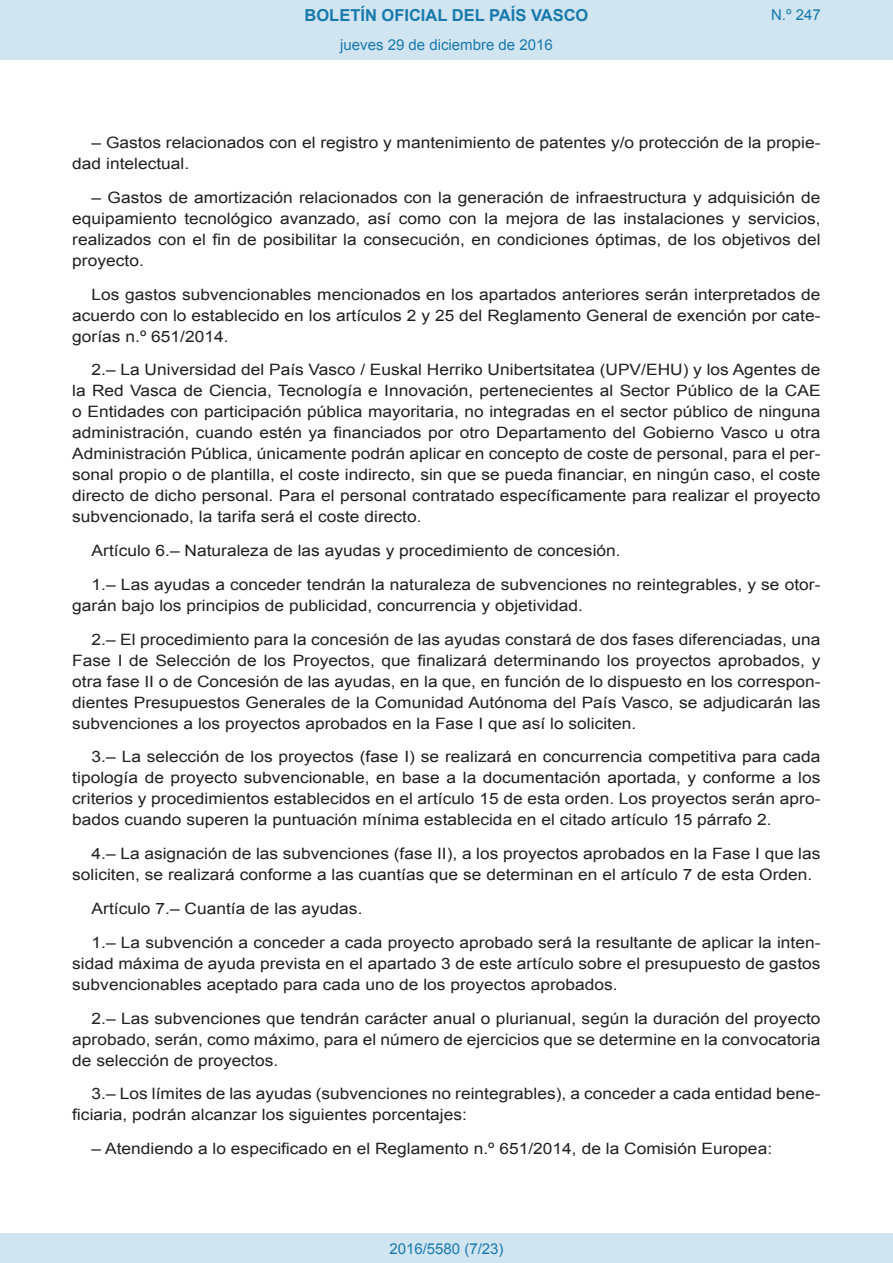
<style>
.page{position:relative;width:893px;height:1263px;background:#fff}
.page>*{position:absolute;margin:0;border:0;box-sizing:border-box;transform-origin:0 0}
.t1{font:700 16.5px "Arial";color:#1879ad}
.BOPVDetalle{font:15.6px/21px "Arial";color:#231f20;text-align:justify;scale:1.11 1}
.Paginacion_Centro{font:15px "Arial";color:#1879ad}
</style>
<div class="page">
<div style="left:0;top:0;width:893px;height:60px;background:#d0e5f0"></div>
<div style="left:0;top:1233px;width:893px;height:30px;background:#d0e5f0"></div>
<p class="t1" style="left:305px;top:4px;width:285px">BOLETÍN OFICIAL DEL PAÍS VASCO</p>
<p class="Paginacion_Centro" style="left:340px;top:35px;width:214px">jueves 29 de diciembre de 2016</p>
<p class="Paginacion_Centro" style="left:771px;top:5px;width:51px">N.º 247</p>
<p class="BOPVDetalle" style="left:72px;top:132px;width:676px;text-indent:19px">– Gastos relacionados con el registro y mantenimiento de patentes y/o protección de la propie&shy;dad intelectual.</p>
<p class="BOPVDetalle" style="left:72px;top:187px;width:676px;text-indent:19px">– Gastos de amortización relacionados con la generación de infraestructura y adquisición de equipamiento tecnológico avanzado, así como con la mejora de las instalaciones y servicios, realizados con el fin de posibilitar la consecución, en condiciones óptimas, de los objetivos del proyecto.</p>
<p class="BOPVDetalle" style="left:72px;top:284px;width:676px;text-indent:19px">Los gastos subvencionables mencionados en los apartados anteriores serán interpretados de acuerdo con lo establecido en los artículos 2 y 25 del Reglamento General de exención por cate&shy;gorías n.º 651/2014.</p>
<p class="BOPVDetalle" style="left:72px;top:360px;width:676px;text-indent:19px">2.– La Universidad del País Vasco / Euskal Herriko Unibertsitatea (UPV/EHU) y los Agentes de la Red Vasca de Ciencia, Tecnología e Innovación, pertenecientes al Sector Público de la CAE o Entidades con participación pública mayoritaria, no integradas en el sector público de ninguna administración, cuando estén ya financiados por otro Departamento del Gobierno Vasco u otra Administración Pública, únicamente podrán aplicar en concepto de coste de personal, para el per&shy;sonal propio o de plantilla, el coste indirecto, sin que se pueda financiar, en ningún caso, el coste directo de dicho personal. Para el personal contratado específicamente para realizar el proyecto subvencionado, la tarifa será el coste directo.</p>
<p class="BOPVDetalle" style="left:92px;top:540px;width:478px">Artículo 6.– Naturaleza de las ayudas y procedimiento de concesión.</p>
<p class="BOPVDetalle" style="left:72px;top:574px;width:676px;text-indent:19px">1.– Las ayudas a conceder tendrán la naturaleza de subvenciones no reintegrables, y se otor&shy;garán bajo los principios de publicidad, concurrencia y objetividad.</p>
<p class="BOPVDetalle" style="left:72px;top:629px;width:676px;text-indent:19px">2.– El procedimiento para la concesión de las ayudas constará de dos fases diferenciadas, una Fase I de Selección de los Proyectos, que finalizará determinando los proyectos aprobados, y otra fase II o de Concesión de las ayudas, en la que, en función de lo dispuesto en los correspon&shy;dientes Presupuestos Generales de la Comunidad Autónoma del País Vasco, se adjudicarán las subvenciones a los proyectos aprobados en la Fase I que así lo soliciten.</p>
<p class="BOPVDetalle" style="left:72px;top:747px;width:676px;text-indent:19px">3.– La selección de los proyectos (fase I) se realizará en concurrencia competitiva para cada tipología de proyecto subvencionable, en base a la documentación aportada, y conforme a los criterios y procedimientos establecidos en el artículo 15 de esta orden. Los proyectos serán apro&shy;bados cuando superen la puntuación mínima establecida en el citado artículo 15 párrafo 2.</p>
<p class="BOPVDetalle" style="left:72px;top:843px;width:676px;text-indent:19px">4.– La asignación de las subvenciones (fase II), a los proyectos aprobados en la Fase I que las soliciten, se realizará conforme a las cuantías que se determinan en el artículo 7 de esta Orden.</p>
<p class="BOPVDetalle" style="left:92px;top:898px;width:245px">Artículo 7.– Cuantía de las ayudas.</p>
<p class="BOPVDetalle" style="left:72px;top:932px;width:676px;text-indent:19px">1.– La subvención a conceder a cada proyecto aprobado será la resultante de aplicar la inten&shy;sidad máxima de ayuda prevista en el apartado 3 de este artículo sobre el presupuesto de gastos subvencionables aceptado para cada uno de los proyectos aprobados.</p>
<p class="BOPVDetalle" style="left:72px;top:1008px;width:676px;text-indent:19px">2.– Las subvenciones que tendrán carácter anual o plurianual, según la duración del proyecto aprobado, serán, como máximo, para el número de ejercicios que se determine en la convocatoria de selección de proyectos.</p>
<p class="BOPVDetalle" style="left:72px;top:1083px;width:676px;text-indent:19px">3.– Los límites de las ayudas (subvenciones no reintegrables), a conceder a cada entidad bene&shy;ficiaria, podrán alcanzar los siguientes porcentajes:</p>
<p class="BOPVDetalle" style="left:92px;top:1138px;width:615px">– Atendiendo a lo especificado en el Reglamento n.º 651/2014, de la Comisión Europea:</p>
<p class="Paginacion_Centro" style="left:389px;top:1238px;width:116px">2016/5580 (7/23)</p>
</div>
